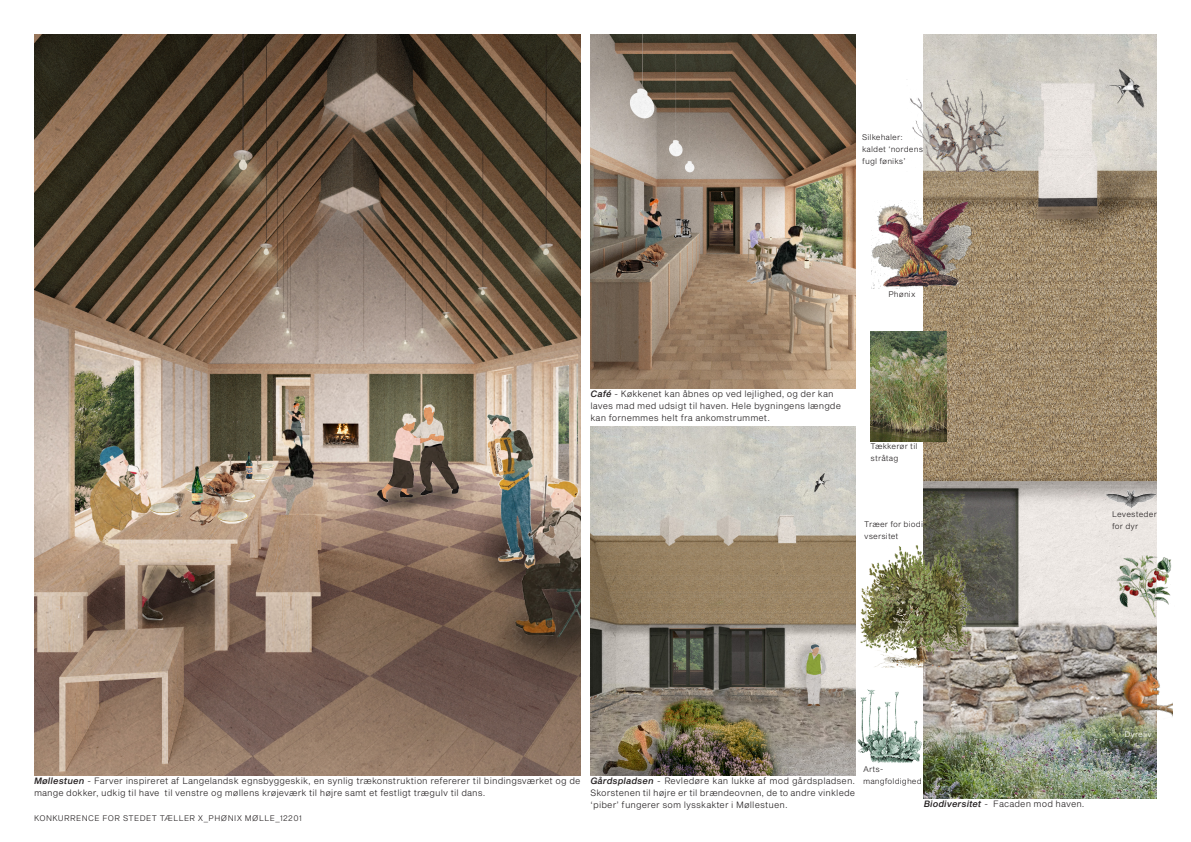
<style>
.page{position:relative;width:1191px;height:842px;background:#fff}
.page>*{position:absolute;margin:0;border:0;box-sizing:border-box;transform-origin:0 0}
.GV_Billedetekst{font:9px/12px "Sequel Sans Light Body";letter-spacing:.01em;color:#231f20}
.GV_Billedetekst-2{font:8px/12px "Sequel Sans Light Body";letter-spacing:.01em;color:#231f20}
.GV_Billedetekst-3{font:8px "Sequel Sans Light Body";letter-spacing:.05em;color:#231f20}
.GV_Billedetekst-4{font:8px "Sequel Sans Light Body";letter-spacing:.01em;color:#fff}
.s1{font-family:"Sequel Sans Medium Obl Body"}
</style>
<div class="page">
<img style="left:34px;top:34px;width:546px;height:741px">
<img style="left:923px;top:34px;width:234px;height:764px">
<img style="left:590px;top:427px;width:265px;height:348px">
<img style="left:910px;top:79px;width:100px;height:92px">
<img style="left:860px;top:529px;width:128px;height:140px">
<img style="left:1105px;top:490px;width:52px;height:19px">
<img style="left:855px;top:685px;width:67px;height:81px">
<img style="left:1108px;top:545px;width:64px;height:75px">
<img style="left:1106px;top:66px;width:44px;height:46px">
<img style="left:870px;top:332px;width:77px;height:109px">
<img style="left:1108px;top:645px;width:65px;height:84px">
<img style="left:590px;top:34px;width:265px;height:354px">
<img style="left:872px;top:200px;width:101px;height:89px">
<p class="GV_Billedetekst-2" style="left:862px;top:131px;width:63px">Silkehaler: kaldet ‘nordens fugl føniks’</p>
<p class="GV_Billedetekst-2" style="left:888px;top:288px;width:29px">Phønix</p>
<p class="GV_Billedetekst" style="left:590px;top:388px;width:252px"><span class="s1">Café</span> - Køkkenet kan åbnes op ved lejlighed, og der kan laves mad med udsigt til haven. Hele bygningens længde kan fornemmes helt fra ankomstrummet.</p>
<p class="GV_Billedetekst-2" style="left:870px;top:441px;width:48px">Tækkerør til stråtag</p>
<p class="GV_Billedetekst-2" style="left:864px;top:519px;width:64px">Træer for biodi&shy;vsersitet</p>
<p class="GV_Billedetekst-2" style="left:1112px;top:508px;width:46px">Levesteder for dyr</p>
<p class="GV_Billedetekst" style="left:34px;top:775px;width:548px"><span class="s1">Møllestuen</span> - Farver inspireret af Langelandsk egnsbyggeskik, en synlig trækonstruktion refererer til bindingsværket og de mange dokker, udkig til have til venstre og møllens krøjeværk til højre samt et festligt trægulv til dans.</p>
<p class="GV_Billedetekst" style="left:590px;top:775px;width:266px;text-align:justify"><span class="s1">Gårdspladsen</span> - Revledøre kan lukke af mod gårdspladsen.<br>Skorstenen til højre er til brændeovnen, de to andre vinklede ‘piber’ fungerer som lysskakter i Møllestuen.</p>
<p class="GV_Billedetekst-3" style="left:34px;top:813px;width:269px">KONKURRENCE FOR STEDET TÆLLER X_PHØNIX MØLLE_12201</p>
<p class="GV_Billedetekst-2" style="left:863px;top:764px;width:60px">Arts&shy;mangfoldighed</p>
<p class="GV_Billedetekst" style="left:923px;top:798px;width:162px"><span class="s1">Biodiversitet</span> - Facaden mod haven.</p>
<p class="GV_Billedetekst-4" style="left:1124px;top:728px;width:29px">Dyreliv</p>
</div>
